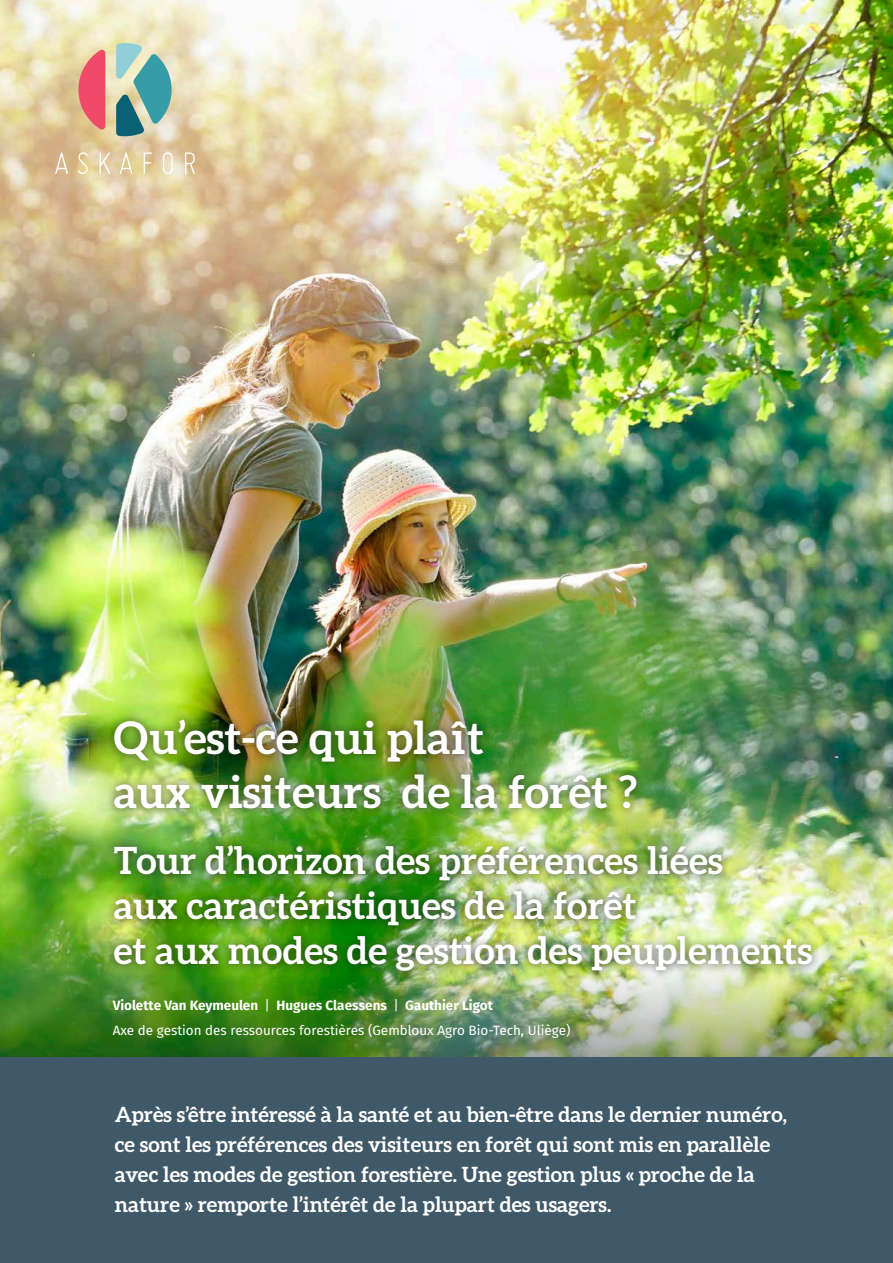
<style>
.page{position:relative;width:893px;height:1263px;background:#fff}
.page>*{position:absolute;margin:0;border:0;box-sizing:border-box;transform-origin:0 0}
.t1{font:700 45px/54px "Aleo";color:#fff}
.t2{font:700 37.5px/45px "Aleo";color:#fff}
.t3{font:700 21px/30px "Aleo";color:#fff}
.t4{font:13.5px/24.8px "Fira Sans";color:#fff}
.s1{font-weight:700}
</style>
<div class="page">
<img style="left:0;top:0;width:893px;height:965px">
<img style="left:0;top:965px;width:893px;height:92px">
<div style="left:105px;top:711px;width:716px;height:269px;background:#231f20;opacity:.75"></div>
<div style="left:0;top:1057px;width:893px;height:206px;background:#405968"></div>
<svg style="left:55px;top:152px;width:13px;height:22px"></svg>
<svg style="left:78px;top:152px;width:10px;height:22px"></svg>
<svg style="left:100px;top:152px;width:10px;height:22px"></svg>
<svg style="left:120px;top:152px;width:12px;height:22px"></svg>
<svg style="left:144px;top:152px;width:8px;height:22px"></svg>
<svg style="left:163px;top:152px;width:10px;height:22px"></svg>
<svg style="left:185px;top:152px;width:10px;height:22px"></svg>
<svg style="left:116px;top:26px;width:56px;height:110px;background:#95beb1"></svg>
<svg style="left:78px;top:49px;width:27px;height:81px;background:#eb6f75"></svg>
<h1 class="t1" style="left:114px;top:710px;width:525px">Qu’est-ce qui plaît<br>aux visiteurs de la forêt ?</h1>
<h2 class="t2" style="left:114px;top:838px;width:700px">Tour d’horizon des préférences liées<br>aux caractéristiques de la forêt<br>et aux modes de gestion des peuplements</h2>
<p class="t4" style="left:113px;top:993px;width:459px"><span class="s1">Violette Van Keymeulen</span> | <span class="s1">Hugues Claessens</span> | <span class="s1">Gauthier Ligot<br></span>Axe de gestion des ressources forestières (Gembloux Agro Bio-Tech, Uliège)</p>
<p class="t3" style="left:115px;top:1099px;width:673px">Après s’être intéressé à la santé et au bien-être dans le dernier numéro, ce sont les préférences des visiteurs en forêt qui sont mis en parallèle avec les modes de gestion forestière. Une gestion plus « proche de la nature » remporte l’intérêt de la plupart des usagers.</p>
</div>
